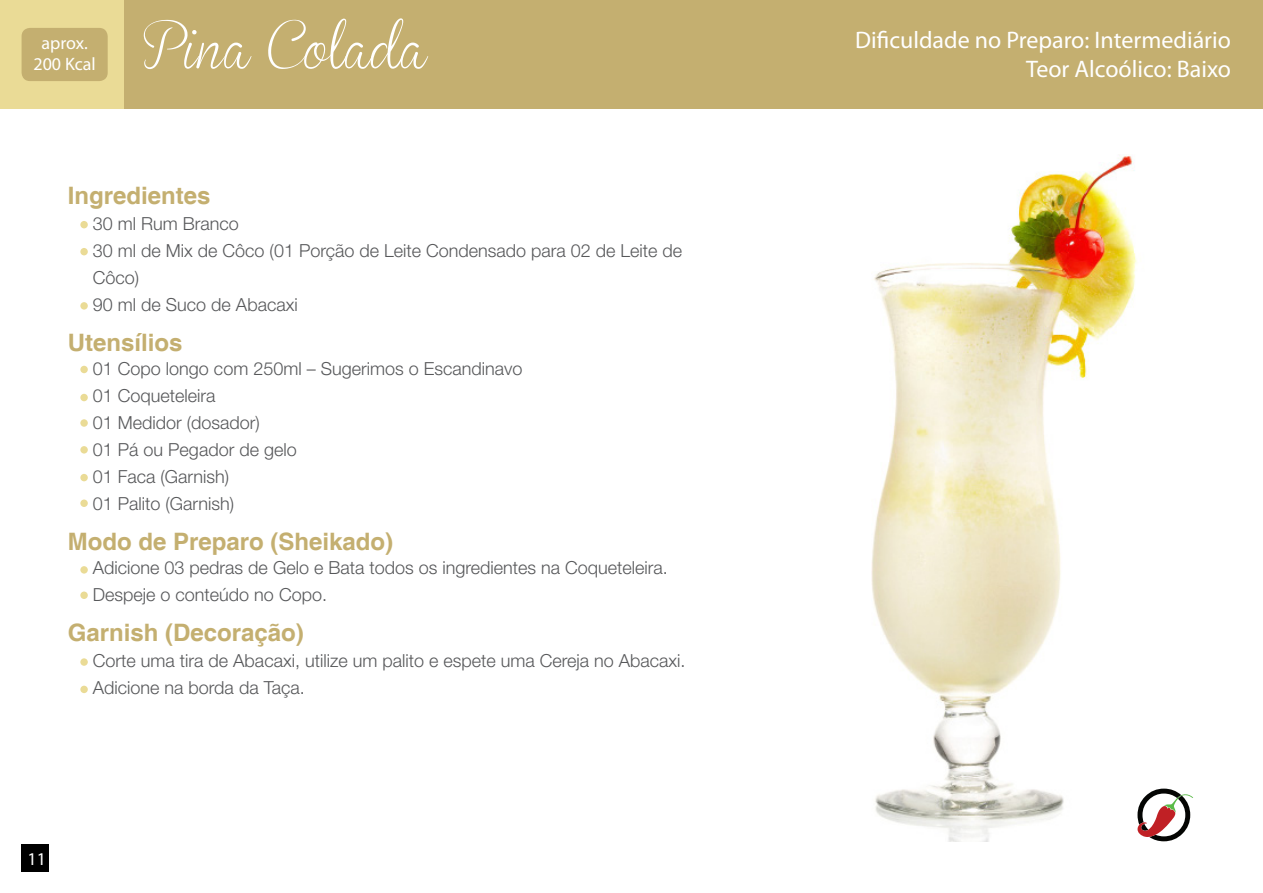
<style>
.page{position:relative;width:1263px;height:893px;background:#fff}
.page>*{position:absolute;margin:0;border:0;box-sizing:border-box;transform-origin:0 0}
.t1{font:72px "Brannboll SPERSONALUSEONLY";color:#fff}
.t2{font:700 24px "Helvetica";color:#c4af70}
.t3{font:24px "Myriad Pro";color:#fff}
.t4{font:300 18px/27px "Helvetica Neue LT Std";color:#57585a}
.t5{font:18px "Myriad Pro";color:#fff}
</style>
<div class="page">
<div style="left:21px;top:844px;width:28px;height:28px;background:#000"></div>
<img style="left:871px;top:155px;width:297px;height:686px">
<div style="left:0;top:0;width:1263px;height:108px;background:#c4af70"></div>
<div style="left:0;top:0;width:124px;height:108px;background:#eadb96"></div>
<div style="left:80px;top:366px;width:8px;height:7px;background:#eadb96;border-radius:50%"></div>
<div style="left:80px;top:394px;width:8px;height:7px;background:#eadb96;border-radius:50%"></div>
<div style="left:80px;top:419px;width:8px;height:8px;background:#eadb96;border-radius:50%"></div>
<div style="left:80px;top:446px;width:8px;height:8px;background:#eadb96;border-radius:50%"></div>
<div style="left:80px;top:474px;width:8px;height:7px;background:#eadb96;border-radius:50%"></div>
<div style="left:80px;top:499px;width:8px;height:8px;background:#eadb96;border-radius:50%"></div>
<div style="left:80px;top:658px;width:8px;height:8px;background:#eadb96;border-radius:50%"></div>
<div style="left:80px;top:686px;width:8px;height:7px;background:#eadb96;border-radius:50%"></div>
<div style="left:80px;top:221px;width:8px;height:7px;background:#eadb96;border-radius:50%"></div>
<div style="left:80px;top:248px;width:8px;height:7px;background:#eadb96;border-radius:50%"></div>
<div style="left:80px;top:302px;width:8px;height:8px;background:#eadb96;border-radius:50%"></div>
<div style="left:80px;top:566px;width:8px;height:8px;background:#eadb96;border-radius:50%"></div>
<div style="left:80px;top:591px;width:8px;height:8px;background:#eadb96;border-radius:50%"></div>
<div style="left:22px;top:28px;width:86px;height:53px;background:#c4af70;border-radius:9px"></div>
<svg style="left:1137px;top:789px;width:56px;height:52px"></svg>
<p class="t5" style="left:41px;top:31px;width:48px">aprox.</p>
<p class="t5" style="left:33px;top:52px;width:64px">200 Kcal</p>
<p class="t1" style="left:144px;top:0;width:285px">Pina Colada</p>
<p class="t2" style="left:68px;top:180px;width:144px">Ingredientes</p>
<p class="t4" style="left:93px;top:210px;width:148px">30 ml Rum Branco</p>
<p class="t4" style="left:93px;top:237px;width:591px">30 ml de Mix de Côco (01 Porção de Leite Condensado para 02 de Leite de<br>Côco)</p>
<p class="t4" style="left:93px;top:291px;width:206px">90 ml de Suco de Abacaxi</p>
<p class="t2" style="left:68px;top:328px;width:116px">Utensílios</p>
<p class="t4" style="left:93px;top:355px;width:431px">01 Copo longo com 250ml – Sugerimos o Escandinavo</p>
<p class="t4" style="left:93px;top:382px;width:124px">01 Coqueteleira</p>
<p class="t4" style="left:93px;top:409px;width:169px">01 Medidor (dosador)</p>
<p class="t4" style="left:93px;top:436px;width:205px">01 Pá ou Pegador de gelo</p>
<p class="t4" style="left:93px;top:463px;width:138px">01 Faca (Garnish)</p>
<p class="t4" style="left:93px;top:490px;width:143px">01 Palito (Garnish)</p>
<p class="t2" style="left:68px;top:527px;width:327px">Modo de Preparo (Sheikado)</p>
<p class="t4" style="left:93px;top:554px;width:576px">Adicione 03 pedras de Gelo e Bata todos os ingredientes na Coqueteleira.</p>
<p class="t4" style="left:93px;top:581px;width:236px">Despeje o conteúdo no Copo.</p>
<p class="t2" style="left:68px;top:618px;width:238px">Garnish (Decoração)</p>
<p class="t4" style="left:93px;top:647px;width:594px">Corte uma tira de Abacaxi, utilize um palito e espete uma Cereja no Abacaxi.</p>
<p class="t4" style="left:93px;top:674px;width:213px">Adicione na borda da Taça.</p>
<p class="t5" style="left:28px;top:848px;width:20px">11</p>
<p class="t3" style="left:855px;top:25px;width:377px">Dificuldade no Preparo: Intermediário</p>
<p class="t3" style="left:1026px;top:54px;width:206px">Teor Alcoólico: Baixo</p>
</div>
